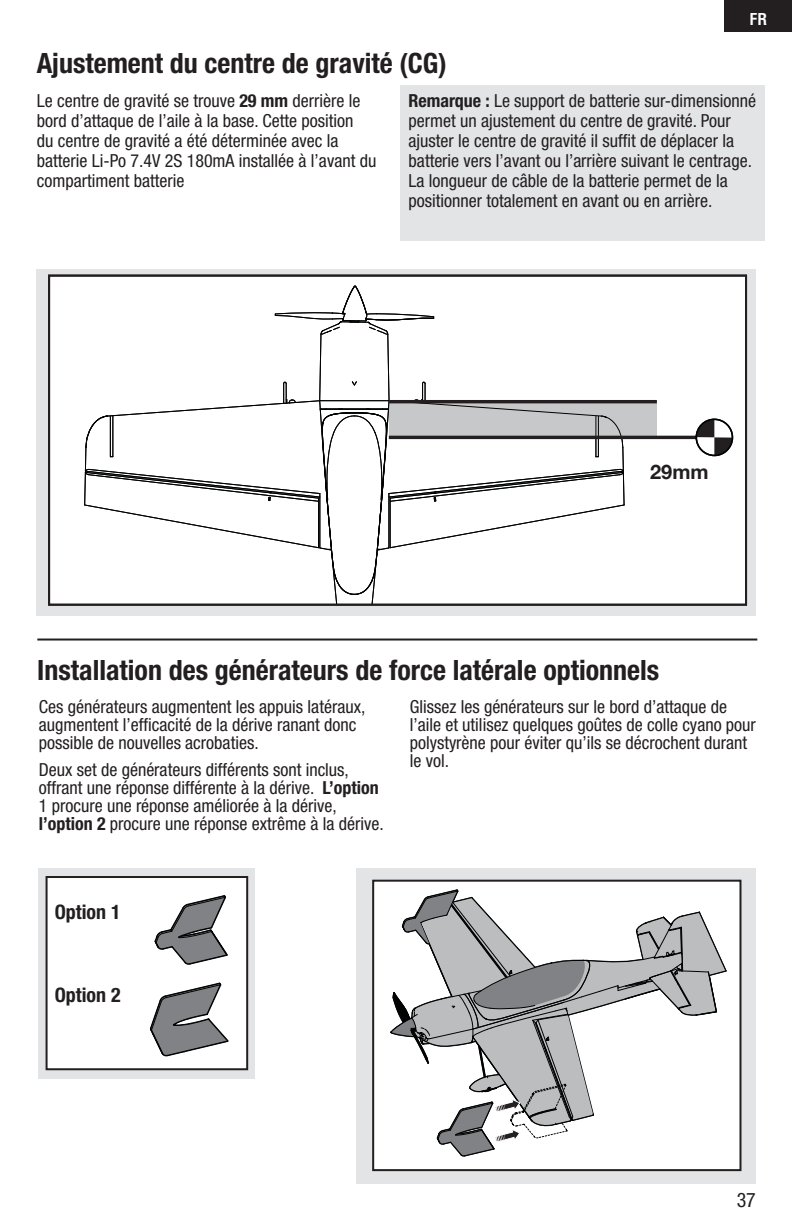
<style>
.page{position:relative;width:792px;height:1224px;background:#fff}
.page>*{position:absolute;margin:0;border:0;box-sizing:border-box;transform-origin:0 0}
.t1{font:700 condensed 28px "Helvetica Neue LT Std";color:#231f20}
.t2{font:700 condensed 20px "Helvetica Neue LT Std";color:#231f20}
.t3{font:700 20px "Helvetica Neue";color:#231f20}
.t4{font:condensed 20px "Helvetica Neue LT Std";color:#231f20}
.t5{font:condensed 18px/20px "Helvetica Neue LT Std";color:#231f20}
.t6{font:700 condensed 16px "Helvetica LT Std";color:#fff}
.s1{font-weight:700}
</style>
<div class="page">
<div style="left:725px;top:0;width:67px;height:31px;background:#231f20"></div>
<div style="left:36px;top:269px;width:720px;height:346px;background:#e3e4e5"></div>
<div style="left:49px;top:276px;width:697px;height:329px;background:#fff"></div>
<hr style="left:37px;top:639px;width:720px;height:2px;background:#231f20">
<div style="left:357px;top:868px;width:399px;height:316px;background:#e3e4e5"></div>
<div style="left:373px;top:881px;width:367px;height:289px;background:#fff"></div>
<svg style="left:390px;top:889px;width:337px;height:268px"></svg>
<div style="left:372px;top:880px;width:369px;height:291px;border:2px solid #231f20"></div>
<div style="left:400px;top:85px;width:364px;height:155px;background:#e3e4e5"></div>
<div style="left:39px;top:868px;width:216px;height:210px;background:#e3e4e5"></div>
<div style="left:47px;top:877px;width:200px;height:192px;background:#fff"></div>
<svg style="left:154px;top:895px;width:74px;height:70px"></svg>
<svg style="left:150px;top:982px;width:79px;height:75px"></svg>
<div style="left:46px;top:876px;width:202px;height:194px;border:2px solid #231f20"></div>
<div style="left:389px;top:401px;width:267px;height:36px;background:#c6c8ca"></div>
<svg style="left:84px;top:286px;width:541px;height:317px"></svg>
<div style="left:48px;top:275px;width:699px;height:331px;border:2px solid #231f20"></div>
<hr style="left:389px;top:400px;width:268px;height:3px;background:#231f20">
<hr style="left:389px;top:436px;width:338px;height:3px;background:#231f20">
<svg style="left:696px;top:419px;width:36px;height:36px"></svg>
<div style="left:696px;top:419px;width:37px;height:37px;border:2px solid #010202;border-radius:50%"></div>
<h1 class="t1" style="left:37px;top:53px;width:411px">Ajustement du centre de gravité (CG)</h1>
<p class="t6" style="left:750px;top:14px;width:19px">FR</p>
<p class="t5" style="left:37px;top:93px;width:341px">Le centre de gravité se trouve <span class="s1">29 mm</span> derrière le bord d’attaque de l’aile à la base. Cette position<br>du centre de gravité a été déterminée avec la batterie Li-Po 7.4V 2S 180mA installée à l’avant du compartiment batterie</p>
<p class="t5" style="left:409px;top:93px;width:349px"><span class="s1">Remarque :</span> Le support de batterie sur-dimensionné permet un ajustement du centre de gravité. Pour ajuster le centre de gravité il suffit de déplacer la batterie vers l’avant ou l’arrière suivant le centrage.<br>La longueur de câble de la batterie permet de la positionner totalement en avant ou en arrière.</p>
<p class="t3" style="left:650px;top:459px;width:60px">29mm</p>
<h1 class="t1" style="left:37px;top:660px;width:624px">Installation des générateurs de force latérale optionnels</h1>
<p class="t5" style="left:39px;top:700px;width:328px;line-height:18px">Ces générateurs augmentent les appuis latéraux, augmentent l’efficacité de la dérive ranant donc possible de nouvelles acrobaties.</p>
<p class="t5" style="left:39px;top:763px;width:346px;line-height:18px">Deux set de générateurs différents sont inclus, offrant une réponse différente à la dérive. <span class="s1">L’option </span>1 procure une réponse améliorée à la dérive, <span class="s1">l’option 2</span> procure une réponse extrême à la dérive.</p>
<p class="t5" style="left:410px;top:700px;width:348px;line-height:18px">Glissez les générateurs sur le bord d’attaque de l’aile et utilisez quelques goûtes de colle cyano pour polystyrène pour éviter qu’ils se décrochent durant le vol.</p>
<p class="t2" style="left:55px;top:905px;width:67px">Option 1</p>
<p class="t2" style="left:55px;top:988px;width:67px">Option 2</p>
<p class="t4" style="left:737px;top:1192px;width:21px">37</p>
</div>
